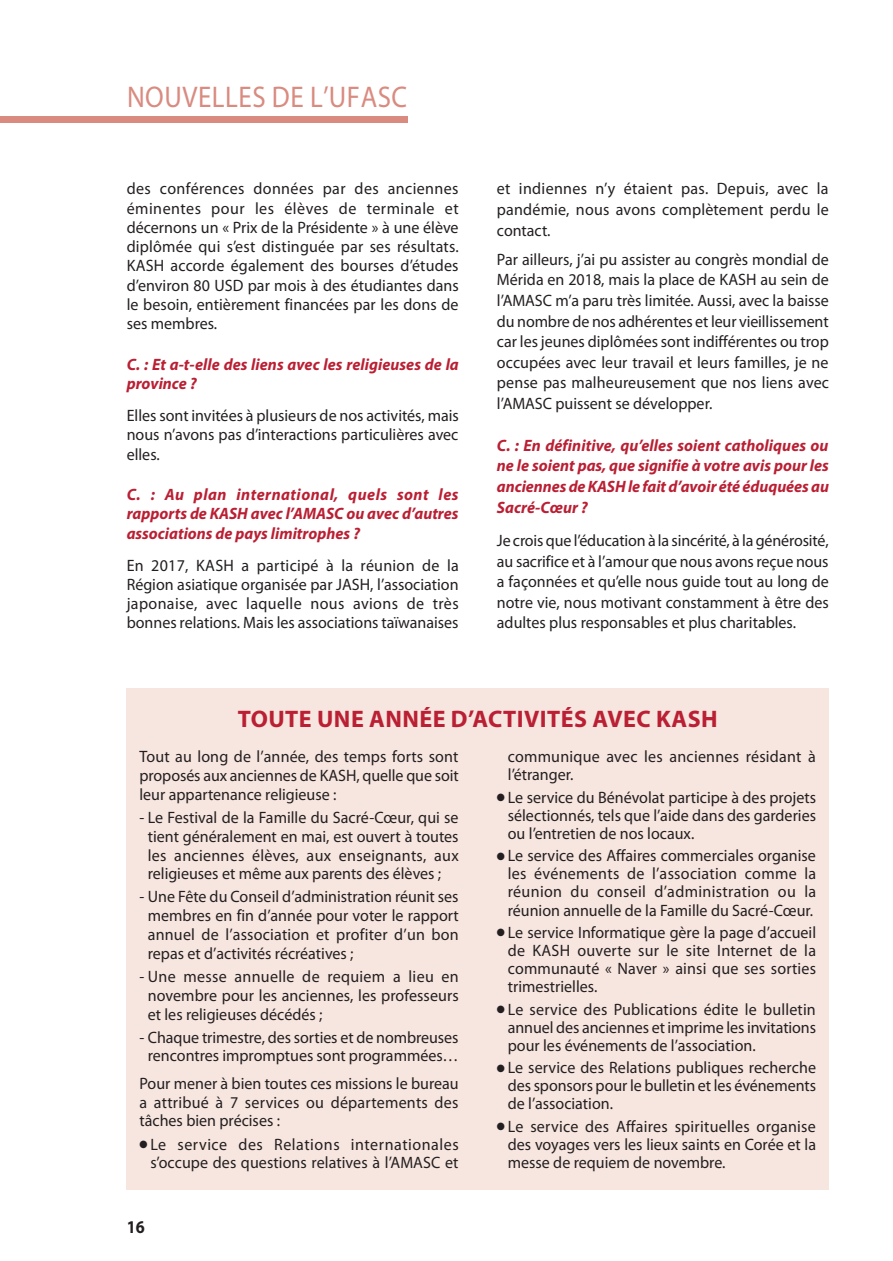
<style>
.page{position:relative;width:893px;height:1261px;background:#fff}
.page>*{position:absolute;margin:0;border:0;box-sizing:border-box;transform-origin:0 0}
.t1{font:30px "Myriad Pro";letter-spacing:.02em;color:#d98b80;scale:.9 1}
.t2{font:700 24px "Myriad Pro";letter-spacing:.02em;color:#ba1f33}
.t3{font:700 18px "Myriad Pro";color:#231f20;scale:.9 1}
.t4{font:16.5px/18.1px "Myriad Pro";color:#231f20;text-align:justify}
.t5{font:italic 700 16.5px/19.2px "Myriad Pro";color:#ba1f33;text-align:justify}
.t6{font:16.5px/18.8px "Myriad Pro";letter-spacing:.03em;color:#231f20;text-align:right}
</style>
<div class="page">
<div style="left:0;top:116px;width:407px;height:6px;background:#d98b80"></div>
<div style="left:127px;top:688px;width:701px;height:502px;background:#f7e5df"></div>
<h1 class="t1" style="left:127px;top:78px;width:313px">NOUVELLES DE L’UFASC</h1>
<p class="t4" style="left:127px;top:179px;width:333px;line-height:19.2px">des conférences données par des anciennes éminentes pour les élèves de terminale et décernons un « Prix de la Présidente » à une élève diplômée qui s’est distinguée par ses résultats.<br>KASH accorde également des bourses d’études d’environ 80 USD par mois à des étudiantes dans le besoin, entièrement financées par les dons de ses membres.</p>
<p class="t5" style="left:127px;top:354px;width:333px">C. : Et a-t-elle des liens avec les religieuses de la province ?</p>
<p class="t4" style="left:127px;top:406px;width:333px;line-height:19.2px">Elles sont invitées à plusieurs de nos activités, mais nous n’avons pas d’interactions particulières avec elles.</p>
<p class="t5" style="left:127px;top:484px;width:333px">C. : Au plan international, quels sont les rapports de KASH avec l’AMASC ou avec d’autres associations de pays limitrophes ?</p>
<p class="t4" style="left:127px;top:555px;width:333px;line-height:19.2px">En 2017, KASH a participé à la réunion de la Région asiatique organisée par JASH, l’association japonaise, avec laquelle nous avions de très bonnes relations. Mais les associations taïwanaises</p>
<p class="t4" style="left:497px;top:178px;width:333px;line-height:20.5px">et indiennes n’y étaient pas. Depuis, avec la pandémie, nous avons complètement perdu le contact.</p>
<p class="t4" style="left:497px;top:249px;width:333px;line-height:20.5px">Par ailleurs, j’ai pu assister au congrès mondial de Mérida en 2018, mais la place de KASH au sein de l’AMASC m’a paru très limitée. Aussi, avec la baisse du nombre de nos adhérentes et leur vieillissement car les jeunes diplômées sont indifférentes ou trop occupées avec leur travail et leurs familles, je ne pense pas malheureusement que nos liens avec l’AMASC puissent se développer.</p>
<p class="t5" style="left:497px;top:434px;width:333px;line-height:20.5px">C. : En définitive, qu’elles soient catholiques ou ne le soient pas, que signifie à votre avis pour les anciennes de KASH le fait d’avoir été éduquées au Sacré-Cœur ?</p>
<p class="t4" style="left:497px;top:530px;width:333px;line-height:20.5px">Je crois que l’éducation à la sincérité, à la générosité, au sacrifice et à l’amour que nous avons reçue nous a façonnées et qu’elle nous guide tout au long de notre vie, nous motivant constamment à être des adultes plus responsables et plus charitables.</p>
<h2 class="t2" style="left:238px;top:703px;width:481px">TOUTE UNE ANNÉE D’ACTIVITÉS AVEC KASH</h2>
<p class="t4" style="left:139px;top:747px;width:321px;line-height:18.8px">Tout au long de l’année, des temps forts sont proposés aux anciennes de KASH, quelle que soit leur appartenance religieuse :</p>
<p class="t4" style="left:139px;top:808px;width:321px;line-height:18.8px;text-align:center">- Le Festival de la Famille du Sacré-Cœur, qui se tient généralement en mai, est ouvert à toutes les anciennes élèves, aux enseignants, aux religieuses et même aux parents des élèves ;</p>
<p class="t4" style="left:148px;top:887px;width:312px;line-height:18.8px;text-indent:-8px">- Une Fête du Conseil d’administration réunit ses membres en fin d’année pour voter le rapport annuel de l’association et profiter d’un bon repas et d’activités récréatives ;</p>
<p class="t4" style="left:148px;top:967px;width:312px;line-height:18.8px;text-indent:-8px">- Une messe annuelle de requiem a lieu en novembre pour les anciennes, les professeurs et les religieuses décédés ;</p>
<p class="t4" style="left:139px;top:1027px;width:320px;line-height:18.8px;text-align:center">- Chaque trimestre, des sorties et de nombreuses rencontres impromptues sont programmées…</p>
<p class="t4" style="left:139px;top:1074px;width:320px;line-height:18.8px">Pour mener à bien toutes ces missions le bureau a attribué à 7 services ou départements des tâches bien précises :</p>
<p class="t6" style="left:139px;top:1134px;width:321px">● Le service des Relations internationales s’occupe des questions relatives à l’AMASC et</p>
<p class="t4" style="left:507px;top:747px;width:309px">communique avec les anciennes résidant à l’étranger.</p>
<p class="t4" style="left:507px;top:788px;width:310px;text-indent:-11px">● Le service du Bénévolat participe à des projets sélectionnés, tels que l’aide dans des garderies ou l’entretien de nos locaux.</p>
<p class="t4" style="left:507px;top:846px;width:310px;text-indent:-11px">● Le service des Affaires commerciales organise les événements de l’association comme la réunion du conseil d’administration ou la réunion annuelle de la Famille du Sacré-Cœur.</p>
<p class="t4" style="left:507px;top:923px;width:310px;text-indent:-11px">● Le service Informatique gère la page d’accueil de KASH ouverte sur le site Internet de la communauté « Naver » ainsi que ses sorties trimestrielles.</p>
<p class="t4" style="left:507px;top:1000px;width:310px;text-indent:-11px">● Le service des Publications édite le bulletin annuel des anciennes et imprime les invitations pour les événements de l’association.</p>
<p class="t4" style="left:507px;top:1058px;width:310px;text-indent:-11px">● Le service des Relations publiques recherche des sponsors pour le bulletin et les événements de l’association.</p>
<p class="t4" style="left:507px;top:1117px;width:310px;text-indent:-11px">● Le service des Affaires spirituelles organise des voyages vers les lieux saints en Corée et la messe de requiem de novembre.</p>
<p class="t3" style="left:127px;top:1215px;width:21px">16</p>
</div>
